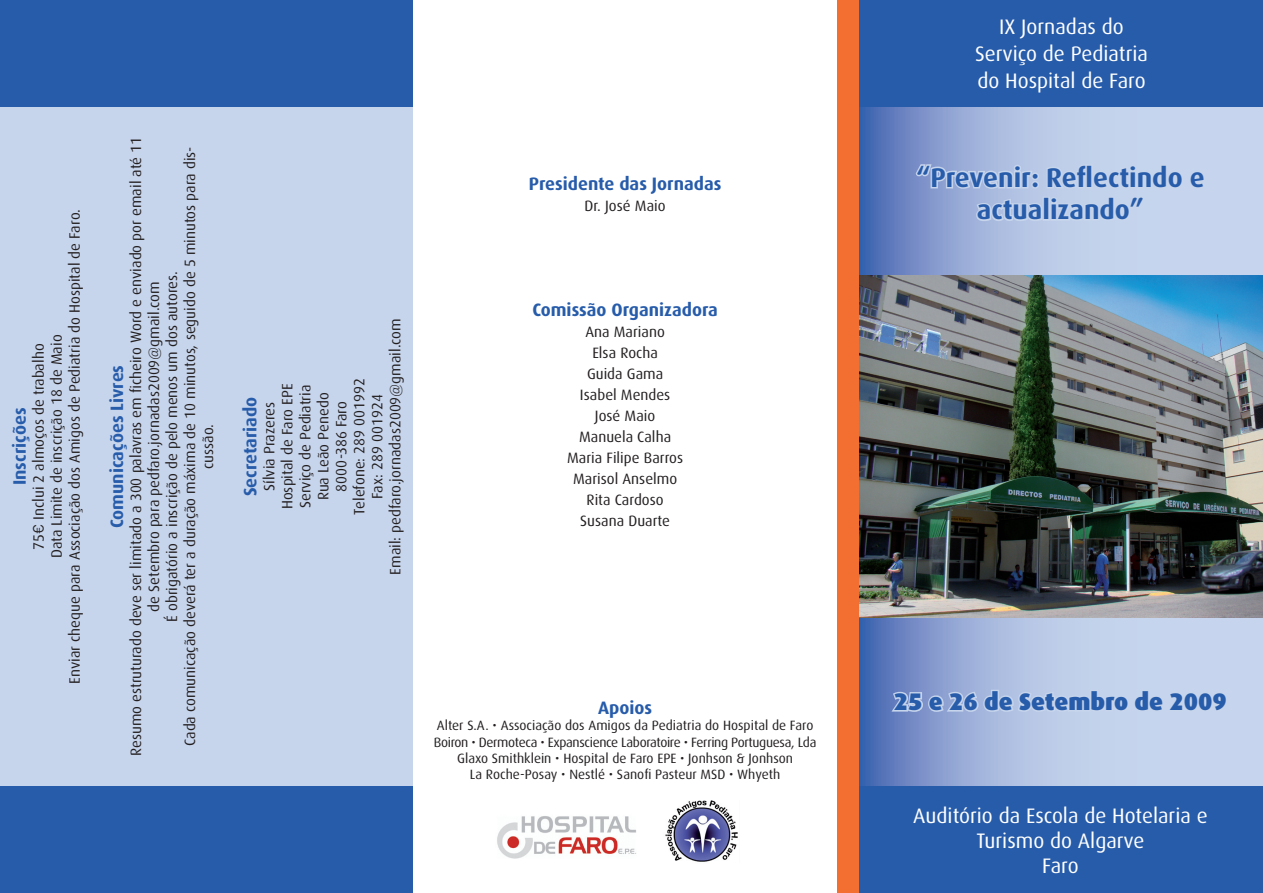
<style>
.page{position:relative;width:1263px;height:893px;background:#fff}
.page>*{position:absolute;margin:0;border:0;box-sizing:border-box;transform-origin:0 0}
.t1{font:700 27px/32.4px "Dax";color:#275caa;text-align:center}
.t2{font:900 24px "Dax";color:#275caa}
.t3{font:21px/27px "Dax";color:#fff;text-align:center}
.t4{font:700 18px "Dax";color:#275caa}
.t5{font:15px/18px "Dax";color:#231f20;text-align:center}
.t6{font:13.5px/16.2px "Dax";color:#231f20;text-align:center}
.s1{font-family:"DIN"}
</style>
<div class="page">
<svg style="left:859px;top:106px;width:404px;height:681px;background:#a5b8dd"></svg>
<div style="left:838px;top:0;width:425px;height:106px;background:#275caa"></div>
<div style="left:838px;top:787px;width:425px;height:106px;background:#275caa"></div>
<img style="left:859px;top:276px;width:404px;height:341px">
<div style="left:838px;top:0;width:21px;height:893px;background:#f36e31"></div>
<svg style="left:914px;top:162px;width:293px;height:61px;background:#b9c8e6"></svg>
<svg style="left:889px;top:688px;width:340px;height:26px;background:#b9c8e5"></svg>
<img style="left:497px;top:816px;width:139px;height:43px">
<img style="left:665px;top:800px;width:73px;height:62px">
<div style="left:0;top:0;width:412px;height:893px;background:#c7d5ec"></div>
<div style="left:0;top:0;width:412px;height:106px;background:#275caa"></div>
<div style="left:0;top:787px;width:412px;height:106px;background:#275caa"></div>
<p class="t5" style="left:30px;top:684px;width:476px;rotate:-90deg">75<span class="s1">€</span> Inclui 2 almoços de trabalho<br>Data Limite de inscrição 18 de Maio<br>Enviar cheque para Associação dos Amigos de Pediatria do Hospital de Faro.</p>
<p class="t4" style="left:10px;top:485px;width:79px;rotate:-90deg">Inscrições</p>
<p class="t5" style="left:127px;top:756px;width:621px;rotate:-90deg">Resumo estruturado deve ser limitado a 300 palavras em ficheiro Word e enviado por email até 11 de Setembro para pedfaro.jornadas2009@gmail.com<br>É obrigatório a inscrição de pelo menos um dos autores.<br>Cada comunicação deverá ter a duração máxima de 10 minutos, seguido de 5 minutos para dis&shy;cussão.</p>
<p class="t4" style="left:107px;top:528px;width:165px;rotate:-90deg">Comunicações Livres</p>
<p class="t5" style="left:260px;top:575px;width:258px;rotate:-90deg">Sílvia Prazeres<br>Hospital de Faro EPE<br>Serviço de Pediatria<br>Rua Leão Penedo<br>8000-386 Faro<br>Telefone: 289 001992<br>Fax: 289 001924<br>Email: pedfaro.jornadas2009@gmail.com</p>
<p class="t4" style="left:240px;top:496px;width:101px;rotate:-90deg">Secretariado</p>
<p class="t4" style="left:529px;top:173px;width:194px">Presidente das Jornadas</p>
<p class="t5" style="left:585px;top:197px;width:82px">Dr. José Maio</p>
<p class="t4" style="left:532px;top:299px;width:187px">Comissão Organizadora</p>
<p class="t5" style="left:567px;top:321px;width:118px;line-height:21px">Ana Mariano<br>Elsa Rocha<br>Guida Gama<br>Isabel Mendes<br>José Maio<br>Manuela Calha<br>Maria Filipe Barros<br>Marisol Anselmo<br>Rita Cardoso<br>Susana Duarte</p>
<h3 class="t3" style="left:975px;top:13px;width:174px">IX Jornadas do<br>Serviço de Pediatria do Hospital de Faro</h3>
<h1 class="t1" style="left:916px;top:162px;width:290px">“Prevenir: Reflectindo e actualizando”</h1>
<p class="t4" style="left:598px;top:698px;width:56px">Apoios</p>
<h2 class="t2" style="left:894px;top:688px;width:335px">25 e 26 de Setembro de 2009</h2>
<p class="t6" style="left:434px;top:718px;width:384px">Alter S.A. • Associação dos Amigos da Pediatria do Hospital de Faro Boiron • Dermoteca • Expanscience Laboratoire • Ferring Portuguesa, Lda Glaxo Smithklein • Hospital de Faro EPE • Jonhson &amp; Jonhson<br>La Roche-Posay • Nestlé • Sanofi Pasteur MSD • Whyeth</p>
<h3 class="t3" style="left:913px;top:803px;width:296px;line-height:25.2px">Auditório da Escola de Hotelaria e<br>Turismo do Algarve<br>Faro</h3>
</div>
